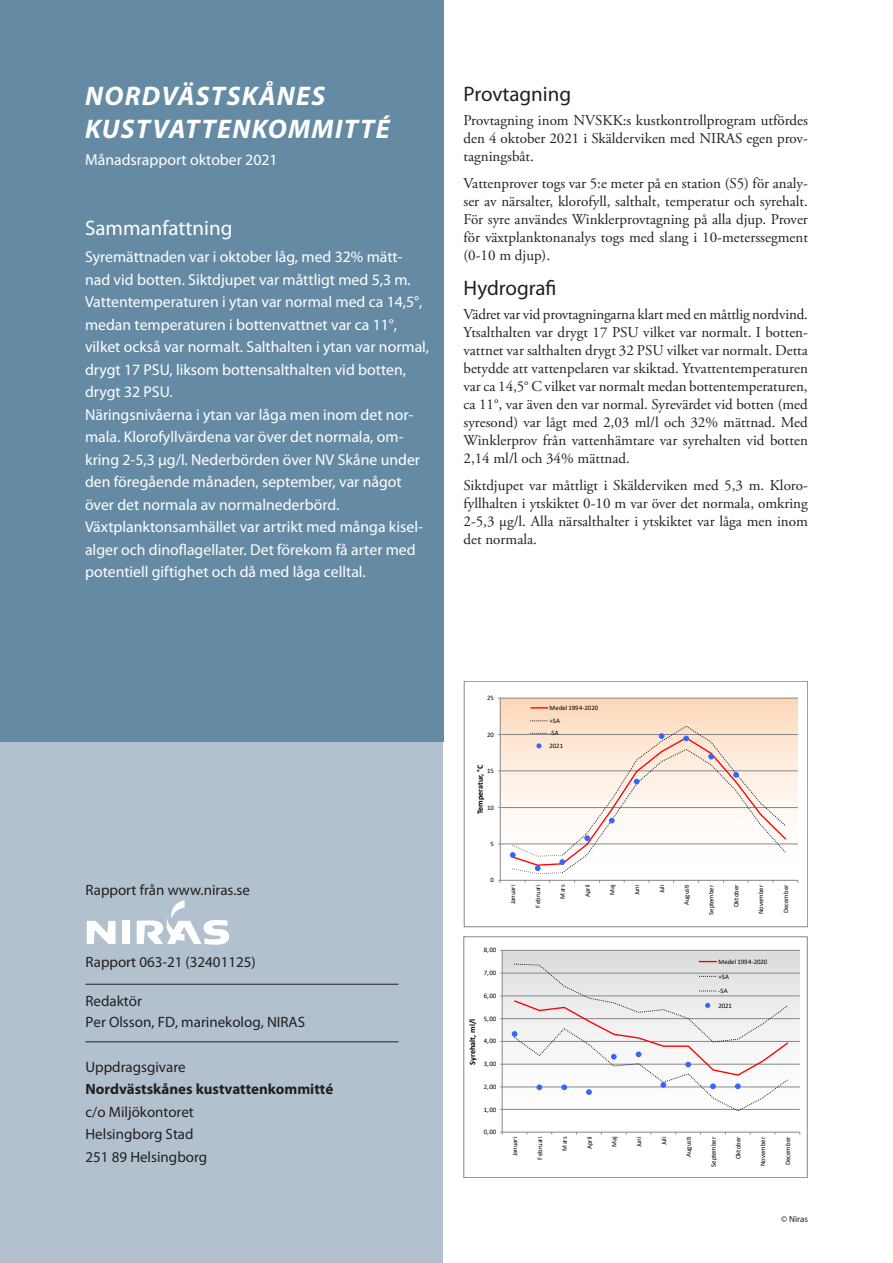
<style>
.page{position:relative;width:893px;height:1263px;background:#fff}
.page>*{position:absolute;margin:0;border:0;box-sizing:border-box;transform-origin:0 0}
.t1{font:italic 700 27px "Myriad Pro";letter-spacing:.05em;color:#fff}
.Mellanrubrik{font:21px "Myriad Pro";color:#231f20}
.t2{font:21px "Myriad Pro";color:#fff}
.bröd_sammanfatnning{font:15.75px/22.5px "Myriad Pro";color:#fff}
.Body_Text{font:15px/18px "Adobe Garamond Pro";color:#231f20;text-align:justify}
.Body_Text-2{font:15px "Myriad Pro";color:#231f20}
.Mellanrubrik-2{font:700 15px "Myriad Pro";color:#231f20}
.t3{font:9px "Myriad Pro";color:#231f20}
.t4{font:700 8.1px "Calibri";color:#000}
.t5{font:6.75px/12.8px "Calibri";letter-spacing:-.005em;color:#000}
</style>
<div class="page">
<div style="left:0;top:538px;width:443px;height:725px;background:#b3c1ce"></div>
<div style="left:0;top:1px;width:443px;height:741px;background:#658ba4"></div>
<hr style="left:86px;top:984px;width:312px;height:1px;background:#231f20">
<hr style="left:86px;top:1041px;width:312px;height:1px;background:#231f20">
<svg style="left:87px;top:921px;width:29px;height:23px"></svg>
<div style="left:122px;top:921px;width:8px;height:23px;background:#fff"></div>
<svg style="left:137px;top:900px;width:92px;height:45px"></svg>
<div style="left:500px;top:698px;width:298px;height:182px;background:linear-gradient(to bottom,#fcdabf,#fff)"></div>
<hr style="left:500px;top:844px;width:298px;height:1px;background:#868686">
<hr style="left:500px;top:807px;width:298px;height:1px;background:#868686">
<hr style="left:500px;top:771px;width:298px;height:1px;background:#868686">
<hr style="left:500px;top:734px;width:298px;height:1px;background:#868686">
<hr style="left:500px;top:698px;width:298px;height:1px;background:#868686">
<hr style="left:500px;top:698px;width:1px;height:182px;background:#868686">
<hr style="left:500px;top:880px;width:298px;height:1px;background:#868686">
<svg style="left:531px;top:707px;width:17px;height:1px"></svg>
<svg style="left:510px;top:720px;width:277px;height:154px"></svg>
<div style="left:464px;top:681px;width:344px;height:246px;border:1px solid #868686"></div>
<div style="left:502px;top:950px;width:298px;height:182px;background:linear-gradient(to bottom,#dedede,#fff)"></div>
<hr style="left:502px;top:1109px;width:298px;height:1px;background:#868686">
<hr style="left:502px;top:1087px;width:298px;height:1px;background:#868686">
<hr style="left:502px;top:1064px;width:298px;height:1px;background:#868686">
<hr style="left:502px;top:1041px;width:298px;height:1px;background:#868686">
<hr style="left:502px;top:1018px;width:298px;height:1px;background:#868686">
<hr style="left:502px;top:996px;width:298px;height:1px;background:#868686">
<hr style="left:502px;top:973px;width:298px;height:1px;background:#868686">
<hr style="left:502px;top:950px;width:298px;height:1px;background:#868686">
<hr style="left:502px;top:950px;width:1px;height:182px;background:#868686">
<hr style="left:502px;top:1132px;width:298px;height:1px;background:#868686">
<svg style="left:512px;top:961px;width:277px;height:150px"></svg>
<div style="left:463px;top:936px;width:344px;height:242px;border:1px solid #868686"></div>
<p class="t1" style="left:85px;top:79px;width:242px">NORDVÄSTSKÅNES</p>
<p class="t1" style="left:85px;top:112px;width:306px">KUSTVATTENKOMMITTÉ</p>
<p class="bröd_sammanfatnning" style="left:85px;top:148px;width:194px">Månadsrapport oktober 2021</p>
<p class="t2" style="left:85px;top:215px;width:149px">Sammanfattning</p>
<p class="bröd_sammanfatnning" style="left:85px;top:245px;width:346px">Syremättnaden var i oktober låg, med 32% mätt&shy;nad vid botten. Siktdjupet var måttligt med 5,3 m.<br>Vattentemperaturen i ytan var normal med ca 14,5°, medan temperaturen i bottenvattnet var ca 11°, vilket också var normalt. Salthalten i ytan var normal, drygt 17 PSU, liksom bottensalthalten vid botten, drygt 32 PSU.</p>
<p class="bröd_sammanfatnning" style="left:85px;top:403px;width:337px">Näringsnivåerna i ytan var låga men inom det nor&shy;mala. Klorofyllvärdena var över det normala, om&shy;kring 2-5,3 µg/l. Nederbörden över NV Skåne under den föregående månaden, september, var något över det normala av normalnederbörd.</p>
<p class="bröd_sammanfatnning" style="left:85px;top:515px;width:339px">Växtplanktonsamhället var artrikt med många kisel&shy;alger och dinoflagellater. Det förekom få arter med potentiell giftighet och då med låga celltal.</p>
<p class="Mellanrubrik" style="left:463px;top:81px;width:109px">Provtagning</p>
<p class="Body_Text" style="left:463px;top:112px;width:346px">Provtagning inom NVSKK:s kustkontrollprogram utfördes den 4 oktober 2021 i Skälderviken med NIRAS egen prov&shy;tagningsbåt.</p>
<p class="Body_Text" style="left:463px;top:175px;width:346px">Vattenprover togs var 5:e meter på en station (S5) för analy&shy;ser av närsalter, klorofyll, salthalt, temperatur och syrehalt.<br>För syre användes Winklerprovtagning på alla djup. Prover för växtplanktonanalys togs med slang i 10-meterssegment (0-10 m djup).</p>
<p class="Mellanrubrik" style="left:463px;top:275px;width:95px">Hydrografi</p>
<p class="Body_Text" style="left:463px;top:306px;width:346px">Vädret var vid provtagningarna klart med en måttlig nordvind.<br>Ytsalthalten var drygt 17 PSU vilket var normalt. I botten&shy;vattnet var salthalten drygt 32 PSU vilket var normalt. Detta betydde att vattenpelaren var skiktad. Ytvattentemperaturen var ca 14,5° C vilket var normalt medan bottentemperaturen, ca 11°, var även den var normal. Syrevärdet vid botten (med syresond) var lågt med 2,03 ml/l och 32% mättnad. Med Winklerprov från vattenhämtare var syrehalten vid botten 2,14 ml/l och 34% mättnad.</p>
<p class="Body_Text" style="left:463px;top:477px;width:346px">Siktdjupet var måttligt i Skälderviken med 5,3 m. Kloro&shy;fyllhalten i ytskiktet 0-10 m var över det normala, omkring 2-5,3 µg/l. Alla närsalthalter i ytskiktet var låga men inom det normala.</p>
<p class="Body_Text-2" style="left:86px;top:880px;width:166px">Rapport från www.niras.se</p>
<p class="Body_Text-2" style="left:86px;top:952px;width:172px">Rapport 063-21 (32401125)</p>
<p class="Body_Text-2" style="left:86px;top:991px;width:58px">Redaktör</p>
<p class="Body_Text-2" style="left:86px;top:1012px;width:221px">Per Olsson, FD, marinekolog, NIRAS</p>
<p class="Body_Text-2" style="left:86px;top:1057px;width:102px">Uppdragsgivare</p>
<p class="Mellanrubrik-2" style="left:86px;top:1079px;width:249px">Nordvästskånes kustvattenkommitté</p>
<p class="Body_Text-2" style="left:86px;top:1102px;width:110px">c/o Miljökontoret</p>
<p class="Body_Text-2" style="left:86px;top:1125px;width:110px">Helsingborg Stad</p>
<p class="Body_Text-2" style="left:86px;top:1147px;width:123px">251 89 Helsingborg</p>
<p class="t5" style="left:487px;top:691px;width:8px">25</p>
<p class="t5" style="left:487px;top:728px;width:8px">20</p>
<p class="t4" style="left:474px;top:814px;width:51px;rotate:-90deg">Temperatur, °C</p>
<p class="t5" style="left:487px;top:764px;width:8px">15</p>
<p class="t5" style="left:487px;top:801px;width:8px">10</p>
<p class="t5" style="left:491px;top:837px;width:5px">5</p>
<p class="t5" style="left:491px;top:873px;width:5px">0</p>
<p class="t5" style="left:484px;top:943px;width:14px">8,00</p>
<p class="t5" style="left:484px;top:966px;width:14px">7,00</p>
<p class="t5" style="left:484px;top:989px;width:14px">6,00</p>
<p class="t5" style="left:484px;top:1012px;width:14px">5,00</p>
<p class="t4" style="left:467px;top:1064px;width:47px;rotate:-90deg">Syrehalt, ml/l</p>
<p class="t5" style="left:484px;top:1035px;width:14px">4,00</p>
<p class="t5" style="left:484px;top:1057px;width:14px">3,00</p>
<p class="t5" style="left:484px;top:1080px;width:14px">2,00</p>
<p class="t5" style="left:484px;top:1103px;width:14px">1,00</p>
<p class="t5" style="left:484px;top:1125px;width:14px">0,00</p>
<p class="t5" style="left:550px;top:701px;width:50px">Medel 1994-2020 +SA<br>-SA<br>2021</p>
<p class="t5" style="left:506px;top:904px;width:21px;rotate:-90deg">Januari</p>
<p class="t5" style="left:531px;top:907px;width:25px;rotate:-90deg">Februari</p>
<p class="t5" style="left:556px;top:898px;width:16px;rotate:-90deg">Mars</p>
<p class="t5" style="left:581px;top:897px;width:14px;rotate:-90deg">April</p>
<p class="t5" style="left:606px;top:895px;width:12px;rotate:-90deg">Maj</p>
<p class="t5" style="left:630px;top:895px;width:12px;rotate:-90deg">Juni</p>
<p class="t5" style="left:655px;top:893px;width:10px;rotate:-90deg">Juli</p>
<p class="t5" style="left:680px;top:905px;width:22px;rotate:-90deg">Augusti</p>
<p class="t5" style="left:705px;top:915px;width:31px;rotate:-90deg">September</p>
<p class="t5" style="left:730px;top:907px;width:24px;rotate:-90deg">Oktober</p>
<p class="t5" style="left:754px;top:914px;width:30px;rotate:-90deg">November</p>
<p class="t5" style="left:779px;top:913px;width:30px;rotate:-90deg">December</p>
<p class="t5" style="left:718px;top:954px;width:50px;line-height:14.5px">Medel 1994-2020 +SA<br>-SA<br>2021</p>
<p class="t5" style="left:508px;top:1156px;width:21px;rotate:-90deg">Januari</p>
<p class="t5" style="left:533px;top:1160px;width:25px;rotate:-90deg">Februari</p>
<p class="t5" style="left:558px;top:1150px;width:16px;rotate:-90deg">Mars</p>
<p class="t5" style="left:583px;top:1149px;width:15px;rotate:-90deg">April</p>
<p class="t5" style="left:608px;top:1147px;width:12px;rotate:-90deg">Maj</p>
<p class="t5" style="left:632px;top:1147px;width:13px;rotate:-90deg">Juni</p>
<p class="t5" style="left:657px;top:1145px;width:11px;rotate:-90deg">Juli</p>
<p class="t5" style="left:682px;top:1157px;width:22px;rotate:-90deg">Augusti</p>
<p class="t5" style="left:707px;top:1167px;width:32px;rotate:-90deg">September</p>
<p class="t5" style="left:732px;top:1159px;width:24px;rotate:-90deg">Oktober</p>
<p class="t5" style="left:756px;top:1166px;width:30px;rotate:-90deg">November</p>
<p class="t5" style="left:781px;top:1165px;width:30px;rotate:-90deg">December</p>
<p class="t3" style="left:781px;top:1213px;width:28px">© Niras</p>
</div>
